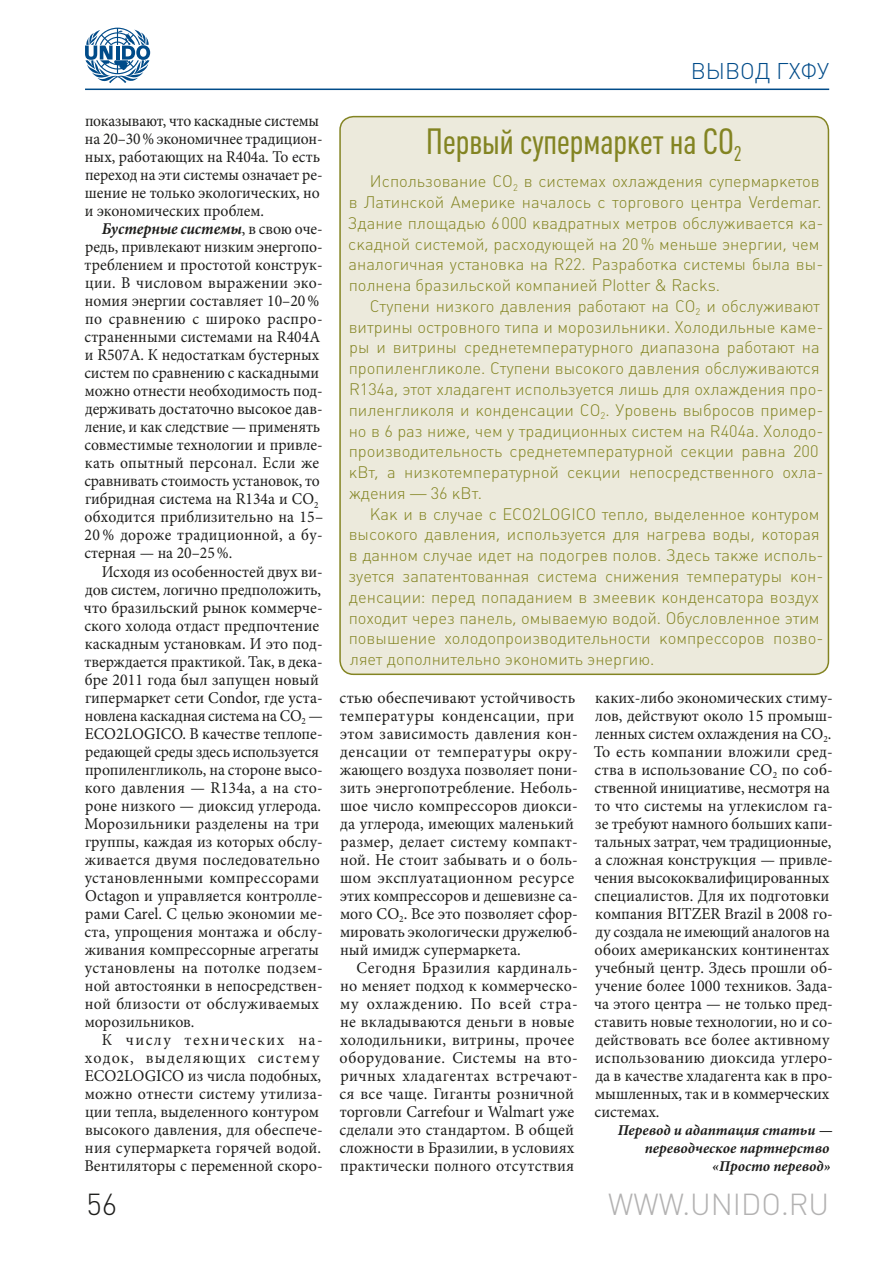
<style>
.page{position:relative;width:893px;height:1263px;background:#fff}
.page>*{position:absolute;margin:0;border:0;box-sizing:border-box;transform-origin:0 0}
.t1{font:36px "Plumb Condensed";color:#838422}
.t2{font:30px "Plumb Light C";color:#b3b2b2}
.t3{font:30px "Plumb Light C";color:#1d1d1b}
.t4{font:22.5px "Plumb Light C";color:#004b89}
.t5{font:16.5px/18px "Minion Pro";letter-spacing:.005em;color:#1d1d1b}
.t6{font:16.5px/20.7px "Plumb Light C";color:#838422}
.t7{font:16.5px/18px "Minion Pro";letter-spacing:.005em;color:#1d1d1b;scale:.96 1}
.t8{font:16.5px/18px "Minion Pro";letter-spacing:.005em;color:#1d1d1b;scale:.95 1}
.t9{font:16.5px/18px "Minion Pro";letter-spacing:.005em;color:#1d1d1b;scale:.94 1}
.t10{font:italic 700 15px/18px "Minion Pro";color:#1d1d1b;text-align:right}
.s1{font-weight:700;font-style:italic}
</style>
<div class="page">
<hr style="left:85px;top:89px;width:744px;height:1px;background:#004b89">
<div style="left:340px;top:117px;width:488px;height:557px;background:#eceadc;border-radius:14px"></div>
<div style="left:339px;top:116px;width:490px;height:559px;border:2px solid #838422;border-radius:14px"></div>
<svg style="left:85px;top:28px;width:65px;height:55px"></svg>
<p class="t9" style="left:85px;top:112px;width:254px">показывают, что каскадные системы на 20–30% экономичнее традицион&shy;ных, работающих на R404a. То есть переход на эти системы означает ре&shy;шение не только экологических, но и экономических проблем.</p>
<p class="t8" style="left:84px;top:220px;width:253px;text-indent:17px"><span class="s1">Бустерные системы</span>, в свою оче&shy;редь, привлекают низким энергопо&shy;треблением и простотой конструк&shy;ции. В числовом выражении эко&shy;номия энергии составляет 10–20% по сравнению с широко распро&shy;страненными системами на R404A и R507A. К недостаткам бустерных систем по сравнению с каскадными можно отнести необходимость под&shy;держивать достаточно высокое дав&shy;ление, и как следствие — применять совместимые технологии и привле&shy;кать опытный персонал. Если же сравнивать стоимость установок, то гибридная система на R134a и СО <sub>2 </sub>обходится приблизительно на 15–<br>20 % дороже традиционной, а бу&shy;стерная — на 20–25%.</p>
<p class="t7" style="left:84px;top:562px;width:251px;text-indent:18px">Исходя из особенностей двух ви&shy;дов систем, логично предположить, что бразильский рынок коммерче&shy;ского холода отдаст предпочтение каскадным установкам. И это под&shy;тверждается практикой. Так, в дека&shy;бре 2011 года был запущен новый гипермаркет сети Condor, где уста&shy;новлена каскадная система на СО <sub>2</sub> —<br>ECO2LOGICO. В качестве теплопе&shy;редающей среды здесь используется пропиленгликоль, на стороне высо&shy;кого давления — R134a, а на сто&shy;роне низкого — диоксид углерода.<br>Морозильники разделены на три группы, каждая из которых обслу&shy;живается двумя последовательно установленными компрессорами<br>Octagon и управляется контролле&shy;рами Carel. С целью экономии ме&shy;ста, упрощения монтажа и обслу&shy;живания компрессорные агрегаты установлены на потолке подзем&shy;ной автостоянки в непосредствен&shy;ной близости от обслуживаемых морозильников.</p>
<p class="t5" style="left:85px;top:1030px;width:240px;text-indent:17px">К числу технических на&shy;ходок, выделяющих систему<br>ECO2LOGICO из числа подобных, можно отнести систему утилиза&shy;ции тепла, выделенного контуром высокого давления, для обеспече&shy;ния супермаркета горячей водой.<br>Вентиляторы с переменной скоро-</p>
<h3 class="t4" style="left:691px;top:58px;width:139px">ВЫВОД ГХФУ</h3>
<h1 class="t1" style="left:426px;top:122px;width:317px">Первый супермаркет на СО<sub>2</sub></h1>
<p class="t6" style="left:348px;top:171px;width:477px;text-indent:22px">Использование СО<sub>2</sub> в системах охлаждения супермаркетов в Латинской Америке началось с торгового центра Verdemar.<br>Здание площадью 6000 квадратных метров обслуживается ка&shy;скадной системой, расходующей на 20% меньше энергии, чем аналогичная установка на R22. Разработка системы была вы&shy;полнена бразильской компанией Plotter &amp; Racks.</p>
<p class="t6" style="left:349px;top:296px;width:476px;text-indent:21px">Ступени низкого давления работают на СО<sub>2</sub> и обслуживают витрины островного типа и морозильники. Холодильные каме&shy;ры и витрины среднетемпературного диапазона работают на пропиленгликоле. Ступени высокого давления обслуживаются R134a, этот хладагент используется лишь для охлаждения про&shy;пиленгликоля и конденсации СО<sub>2</sub>. Уровень выбросов пример&shy;но в 6 раз ниже, чем у традиционных систем на R404a. Холодо&shy;производительность среднетемпературной секции равна 200 кВт, а низкотемпературной секции непосредственного охла&shy;ждения — 36 кВт.</p>
<p class="t6" style="left:348px;top:504px;width:477px;text-indent:22px">Как и в случае с ECO2LOGICO тепло, выделенное контуром высокого давления, используется для нагрева воды, которая в данном случае идет на подогрев полов. Здесь также исполь&shy;зуется запатентованная система снижения температуры кон&shy;денсации: перед попаданием в змеевик конденсатора воздух походит через панель, омываемую водой. Обусловленное этим повышение холодопроизводительности компрессоров позво&shy;ляет дополнительно экономить энергию.</p>
<p class="t5" style="left:339px;top:688px;width:240px">стью обеспечивают устойчивость температуры конденсации, при этом зависимость давления кон&shy;денсации от температуры окру&shy;жающего воздуха позволяет пони&shy;зить энергопотребление. Неболь&shy;шое число компрессоров диокси&shy;да углерода, имеющих маленький размер, делает систему компакт&shy;ной. Не стоит забывать и о боль&shy;шом эксплуатационном ресурсе этих компрессоров и дешевизне са&shy;мого СО <sub>2</sub>. Все это позволяет сфор&shy;мировать экологически дружелюб&shy;ный имидж супермаркета.</p>
<p class="t5" style="left:339px;top:958px;width:240px;text-indent:17px">Сегодня Бразилия кардиналь&shy;но меняет подход к коммерческо&shy;му охлаждению. По всей стра&shy;не вкладываются деньги в новые холодильники, витрины, прочее оборудование. Системы на вто&shy;ричных хладагентах встречают&shy;ся все чаще. Гиганты розничной торговли Carrefour и Walmart уже сделали это стандартом. В общей сложности в Бразилии, в условиях практически полного отсутствия</p>
<p class="t5" style="left:594px;top:688px;width:241px">каких-либо экономических стиму&shy;лов, действуют около 15 промыш&shy;ленных систем охлаждения на СО <sub>2</sub>.<br>То есть компании вложили сред&shy;ства в использование СО <sub>2</sub> по соб&shy;ственной инициативе, несмотря на то что системы на углекислом га&shy;зе требуют намного больших капи&shy;тальных затрат, чем традиционные, а сложная конструкция — привле&shy;чения высококвалифицированных специалистов. Для их подготовки компания BITZER Brazil в 2008 го&shy;ду создала не имеющий аналогов на обоих американских континентах учебный центр. Здесь прошли об&shy;учение более 1000 техников. Зада&shy;ча этого центра — не только пред&shy;ставить новые технологии, но и со&shy;действовать все более активному использованию диоксида углеро&shy;да в качестве хладагента как в про&shy;мышленных, так и в коммерческих системах.</p>
<p class="t10" style="left:618px;top:1120px;width:216px">Перевод и адаптация статьи — переводческое партнерство «Просто перевод»</p>
<h2 class="t3" style="left:86px;top:1187px;width:32px">56</h2>
<h2 class="t2" style="left:608px;top:1187px;width:223px">WWW.UNIDO.RU</h2>
</div>
